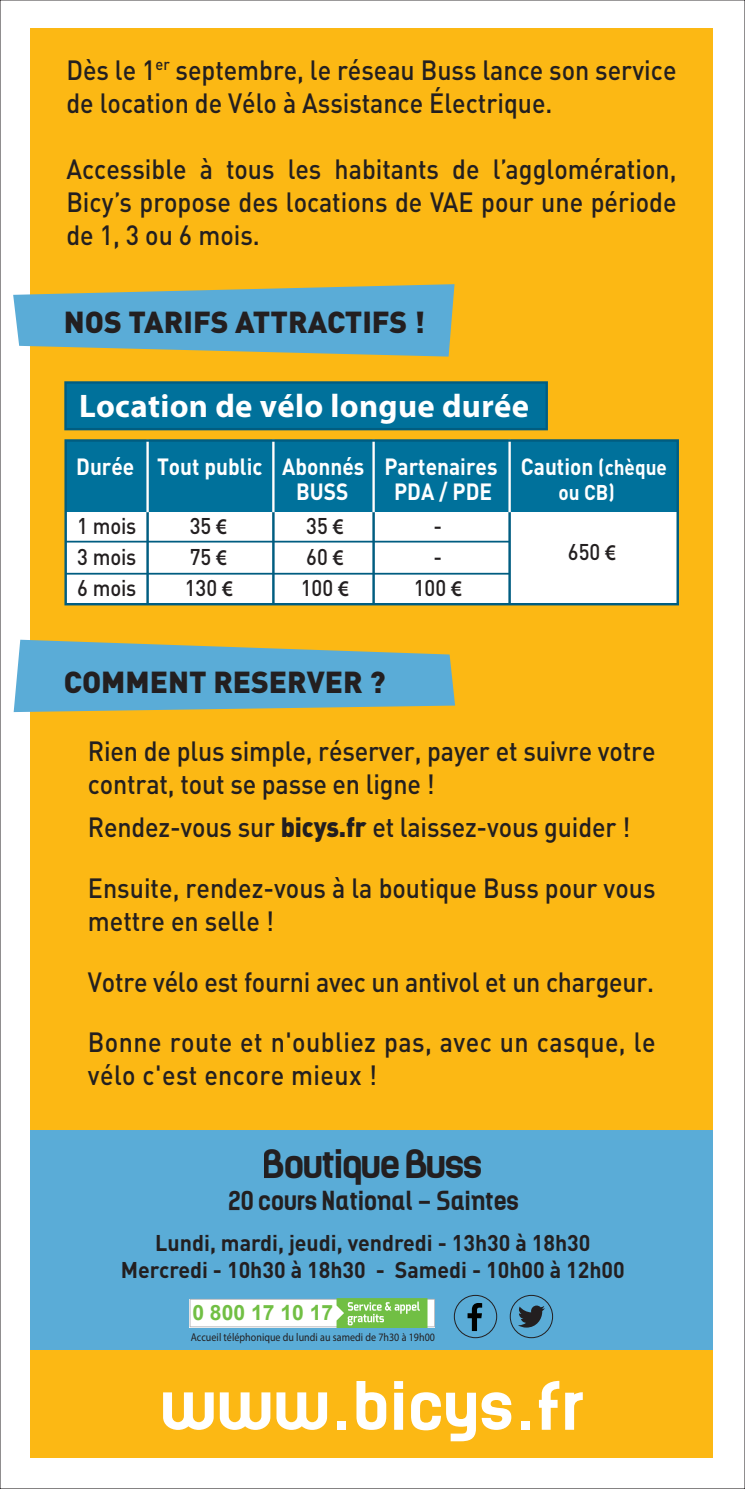
<style>
.page{position:relative;width:745px;height:1489px;background:#fff}
.page>*{position:absolute;margin:0;border:0;box-sizing:border-box;transform-origin:0 0}
.t1{font:700 37.5px "Kelson";letter-spacing:-.04em;color:#231f20}
.t2{font:700 32.75px "Myriad Pro";letter-spacing:.01em;color:#fff}
.t3{font:900 30px "DIN";color:#231f20}
.t4{font:500 27.5px/33px "DIN";color:#231f20;scale:.91 1}
.t5{font:700 25px "Kelson";color:#231f20;scale:.95 1}
.t6{font:700 23.25px/25.2px "DIN";color:#fff;scale:.9 1}
.t7{font:700 22.5px/27px "DIN";color:#231f20;text-align:center;scale:.95 1}
.t8{font:500 22.5px "DIN";letter-spacing:-.01em;color:#231f20;scale:.9 1}
.t9{font:700 21px "Arial";color:#71bf44}
.t10{font:700 21px "DIN";color:#fff;scale:.9 1}
.t11{font:11.25px "Myriad Pro";letter-spacing:.005em;color:#231f20;scale:.88 1}
.s1{font-size:21px}
.s2{font-family:"Myriad Pro";font-weight:600}
.s3{font-weight:900}
</style>
<div class="page">
<div style="left:30px;top:28px;width:682px;height:1429px;background:#fcb814"></div>
<svg style="left:163px;top:1392px;width:50px;height:37px"></svg>
<svg style="left:220px;top:1392px;width:50px;height:37px"></svg>
<svg style="left:276px;top:1392px;width:51px;height:37px"></svg>
<div style="left:337px;top:1420px;width:9px;height:9px;background:#fff"></div>
<svg style="left:356px;top:1381px;width:30px;height:48px"></svg>
<svg style="left:394px;top:1381px;width:9px;height:48px"></svg>
<svg style="left:411px;top:1392px;width:29px;height:38px"></svg>
<svg style="left:446px;top:1392px;width:29px;height:49px"></svg>
<svg style="left:481px;top:1392px;width:30px;height:37px"></svg>
<div style="left:520px;top:1420px;width:9px;height:9px;background:#fff"></div>
<svg style="left:538px;top:1380px;width:44px;height:49px"></svg>
<div style="left:30px;top:1130px;width:682px;height:219px;background:#5aacd7"></div>
<svg style="left:518px;top:1305px;width:26px;height:22px"></svg>
<div style="left:509px;top:1294px;width:43px;height:43px;border:1px solid #231f20;border-radius:50%"></div>
<svg style="left:467px;top:1303px;width:15px;height:27px"></svg>
<div style="left:453px;top:1294px;width:44px;height:43px;border:1px solid #231f20;border-radius:50%"></div>
<div style="left:64px;top:381px;width:483px;height:49px;background:#00719b;border:2px solid #005d81"></div>
<div style="left:66px;top:507px;width:611px;height:96px;background:#fff"></div>
<div style="left:66px;top:440px;width:611px;height:72px;background:#00719b"></div>
<svg style="left:13px;top:284px;width:441px;height:72px;background:#73afbe"></svg>
<hr style="left:146px;top:440px;width:3px;height:164px;background:#005d81">
<hr style="left:272px;top:440px;width:2px;height:164px;background:#005d81">
<hr style="left:372px;top:440px;width:2px;height:164px;background:#005d81">
<hr style="left:508px;top:440px;width:2px;height:164px;background:#005d81">
<hr style="left:146px;top:439px;width:3px;height:73px;background:#fff">
<hr style="left:272px;top:439px;width:2px;height:73px;background:#fff">
<hr style="left:372px;top:439px;width:2px;height:73px;background:#fff">
<hr style="left:508px;top:439px;width:2px;height:73px;background:#fff">
<hr style="left:65px;top:540px;width:444px;height:2px;background:#005d81">
<hr style="left:65px;top:573px;width:444px;height:1px;background:#005d81">
<div style="left:64px;top:439px;width:614px;height:166px;border:2px solid #005d81"></div>
<svg style="left:14px;top:639px;width:441px;height:73px"></svg>
<svg style="left:189px;top:1298px;width:245px;height:29px;background:#cde7c2"></svg>
<p class="t4" style="left:66px;top:52px;width:671px">Dès le 1<sup>er</sup> septembre, le réseau Buss lance son service de location de Vélo à Assistance Électrique.</p>
<p class="t4" style="left:66px;top:151px;width:671px;text-align:justify">Accessible à tous les habitants de l’agglomération, Bicy’s propose des locations de VAE pour une période de 1, 3 ou 6 mois.</p>
<p class="t3" style="left:64px;top:302px;width:362px">NOS TARIFS ATTRACTIFS !</p>
<p class="t2" style="left:79px;top:384px;width:451px">Location de vélo longue durée</p>
<p class="t6" style="left:296px;top:452px;width:413px;text-indent:-220px">Durée Tout public Abonnés Partenaires Caution <span class="s1">(chèque<br></span>BUSS</p>
<p class="t6" style="left:394px;top:478px;width:110px">PDA / PDE</p>
<p class="t10" style="left:558px;top:479px;width:64px">ou CB)</p>
<p class="t8" style="left:77px;top:511px;width:67px">1 mois</p>
<p class="t8" style="left:189px;top:511px;width:43px">35 <span class="s2">€</span></p>
<p class="t8" style="left:306px;top:511px;width:43px">35 <span class="s2">€</span></p>
<p class="t8" style="left:433px;top:511px;width:11px">-</p>
<p class="t8" style="left:77px;top:542px;width:67px">3 mois</p>
<p class="t8" style="left:189px;top:542px;width:43px">75 <span class="s2">€</span></p>
<p class="t8" style="left:306px;top:542px;width:43px">60 <span class="s2">€</span></p>
<p class="t8" style="left:433px;top:542px;width:11px">-</p>
<p class="t8" style="left:77px;top:573px;width:67px">6 mois</p>
<p class="t8" style="left:185px;top:573px;width:55px">130 <span class="s2">€</span></p>
<p class="t8" style="left:300px;top:573px;width:55px">100 <span class="s2">€</span></p>
<p class="t8" style="left:413px;top:573px;width:55px">100 <span class="s2">€</span></p>
<p class="t3" style="left:64px;top:661px;width:323px">COMMENT RESERVER ?</p>
<p class="t8" style="left:567px;top:537px;width:55px">650 <span class="s2">€</span></p>
<p class="t4" style="left:88px;top:733px;width:625px">Rien de plus simple, réserver, payer et suivre votre contrat, tout se passe en ligne !</p>
<p class="t4" style="left:88px;top:809px;width:597px">Rendez-vous sur <span class="s3">bicys.fr</span> et laissez-vous guider !</p>
<p class="t4" style="left:88px;top:870px;width:625px">Ensuite, rendez-vous à la boutique Buss pour vous mettre en selle !</p>
<p class="t4" style="left:88px;top:950px;width:625px;line-height:60.5px">Votre vélo est fourni avec un antivol et un chargeur.<br>Bonne route et n'oubliez pas, avec un casque, le</p>
<p class="t4" style="left:88px;top:1057px;width:319px">vélo c'est encore mieux !</p>
<h1 class="t1" style="left:262px;top:1137px;width:222px">Boutique Buss</h1>
<p class="t5" style="left:228px;top:1182px;width:307px">20 cours National Saintes</p>
<p class="t7" style="left:121px;top:1227px;width:531px">Lundi, mardi, jeudi, vendredi - 13h30 à 18h30<br>Mercredi - 10h30 à 18h30 - Samedi - 10h00 à 12h00</p>
<p class="t9" style="left:192px;top:1300px;width:142px">0 800 17 10 17</p>
<p class="t11" style="left:191px;top:1329px;width:279px">Accueil téléphonique du lundi au samedi de 7h30 à 19h00</p>
</div>
